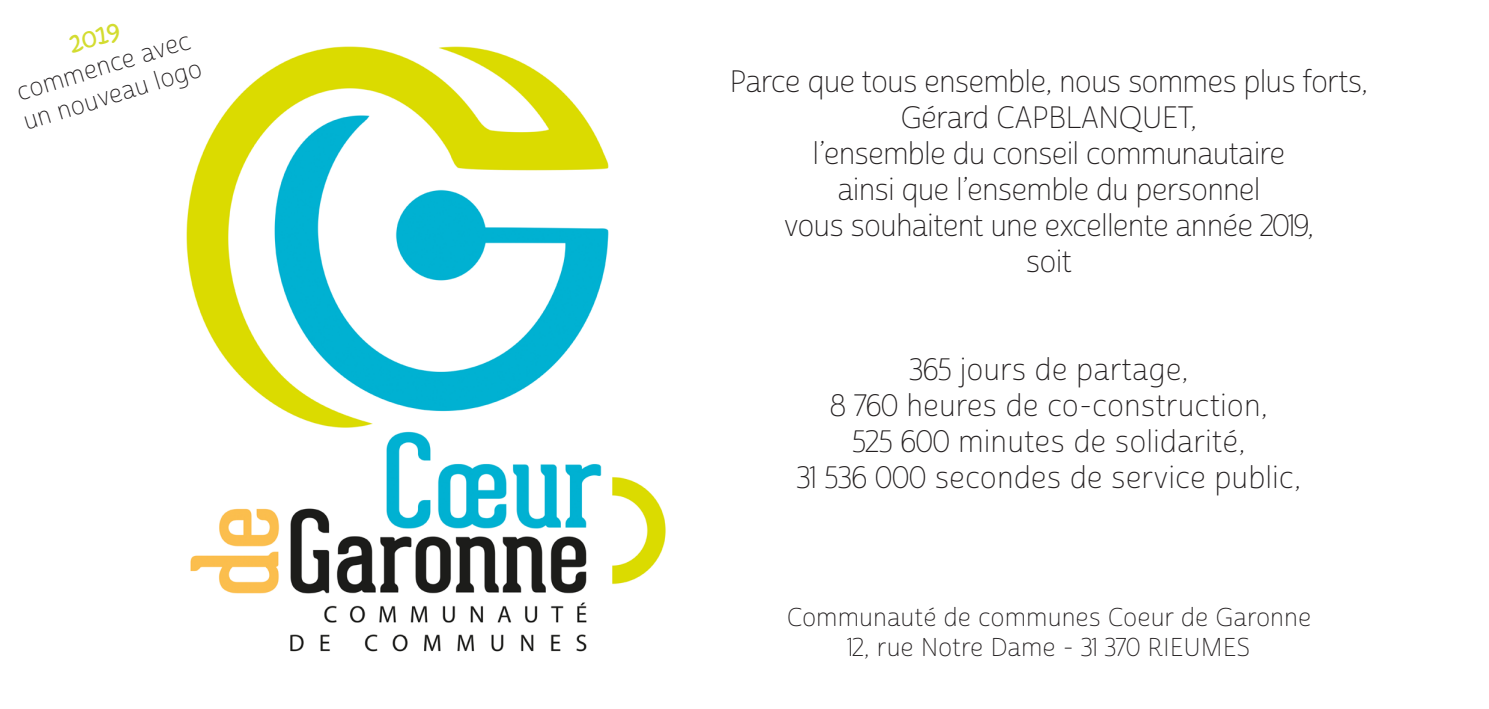
<style>
.page{position:relative;width:1489px;height:709px;background:#fff}
.page>*{position:absolute;margin:0;border:0;box-sizing:border-box;transform-origin:0 0}
.t1{font:30px "Cabrito Sans Nor Thi";letter-spacing:-.03em;color:#231f20}
.t2{font:30px "Cabrito Sans Nor Thi";color:#231f20}
.t3{font:25px "Cabrito Sans Nor Thi";color:#231f20}
.t4{font:25px "Kristen ITC";color:#d3dc30}
</style>
<div class="page">
<img style="left:186px;top:46px;width:480px;height:606px">
<p class="t4" style="left:65px;top:29px;width:54px;rotate:-17deg">2019</p>
<p class="t3" style="left:13px;top:78px;width:182px;rotate:-17deg">commence avec</p>
<p class="t3" style="left:19px;top:107px;width:187px;rotate:-17deg">un nouveau logo</p>
<p class="t1" style="left:729px;top:63px;width:640px">Parce que tous ensemble, nous sommes plus forts,</p>
<p class="t1" style="left:900px;top:99px;width:298px">Gérard CAPBLANQUET,</p>
<p class="t1" style="left:812px;top:135px;width:474px">l’ensemble du conseil communautaire</p>
<p class="t1" style="left:837px;top:171px;width:424px">ainsi que l’ensemble du personnel</p>
<p class="t1" style="left:783px;top:207px;width:532px">vous souhaitent une excellente année 2019,</p>
<p class="t1" style="left:1025px;top:243px;width:48px">soit</p>
<p class="t2" style="left:909px;top:351px;width:281px">365 jours de partage,</p>
<p class="t2" style="left:830px;top:387px;width:439px">8 760 heures de co-construction,</p>
<p class="t2" style="left:852px;top:423px;width:394px">525 600 minutes de solidarité,</p>
<p class="t2" style="left:796px;top:459px;width:506px">31 536 000 secondes de service public,</p>
<p class="t3" style="left:786px;top:602px;width:526px">Communauté de communes Coeur de Garonne</p>
<p class="t3" style="left:847px;top:632px;width:404px">12, rue Notre Dame - 31 370 RIEUMES</p>
</div>
